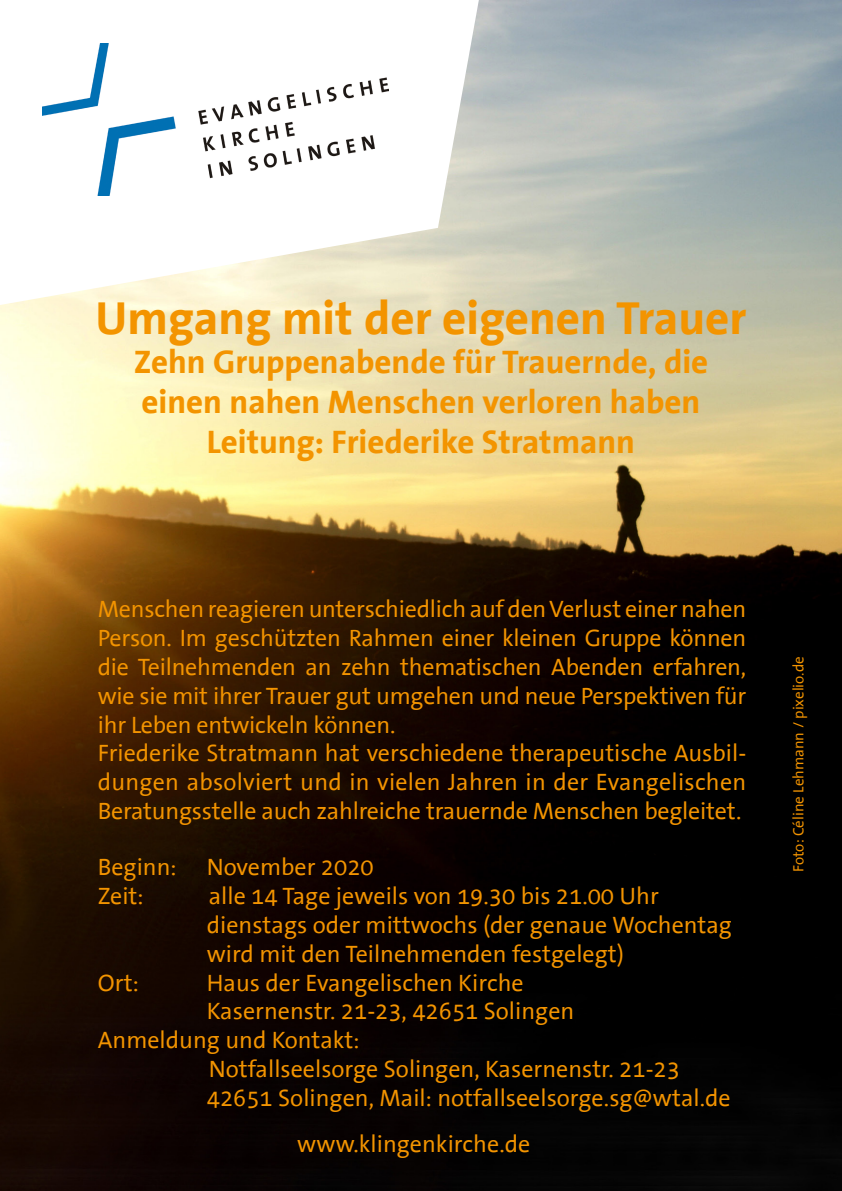
<style>
.page{position:relative;width:842px;height:1191px;background:#fff}
.page>*{position:absolute;margin:0;border:0;box-sizing:border-box;transform-origin:0 0}
.t1{font:700 47px "The Sans Office";color:#f39400}
.t2{font:700 33px/39.6px "The Sans Office";color:#f39400;text-align:center}
.t3{font:24px/28.8px "The Sans Office";color:#f39400}
.t4{font:15px "The Sans Office";color:#f39400}
</style>
<div class="page">
<img style="left:0;top:1px;width:842px;height:1189px">
<svg style="left:0;top:0;width:479px;height:305px"></svg>
<img style="left:43px;top:44px;width:346px;height:152px">
<h1 class="t1" style="left:96px;top:293px;width:652px">Umgang mit der eigenen Trauer</h1>
<h2 class="t2" style="left:134px;top:343px;width:576px">Zehn Gruppenabende für Trauernde, die einen nahen Menschen verloren haben<br>Leitung: Friederike Stratmann</h2>
<p class="t3" style="left:98px;top:596px;width:650px">Menschen reagieren unterschiedlich auf den Verlust einer nahen Person. Im geschützten Rahmen einer kleinen Gruppe können die Teilnehmenden an zehn thematischen Abenden erfahren, wie sie mit ihrer Trauer gut umgehen und neue Perspektiven für ihr Leben entwickeln können.<br>Friederike Stratmann hat verschiedene therapeutische Ausbil&shy;dungen absolviert und in vielen Jahren in der Evangelischen Beratungsstelle auch zahlreiche trauernde Menschen begleitet.</p>
<p class="t3" style="left:98px;top:854px;width:80px">Beginn:</p>
<p class="t3" style="left:207px;top:854px;width:168px">November 2020</p>
<p class="t3" style="left:98px;top:882px;width:47px">Zeit:</p>
<p class="t3" style="left:207px;top:882px;width:527px">alle 14 Tage jeweils von 19.30 bis 21.00 Uhr dienstags oder mittwochs (der genaue Wochentag wird mit den Teilnehmenden festgelegt)</p>
<p class="t3" style="left:98px;top:969px;width:43px">Ort:</p>
<p class="t3" style="left:207px;top:969px;width:318px">Haus der Evangelischen Kirche</p>
<p class="t3" style="left:207px;top:998px;width:369px">Kasernenstr. 21-23, 42651 Solingen</p>
<p class="t3" style="left:98px;top:1026px;width:263px">Anmeldung und Kontakt:</p>
<p class="t3" style="left:209px;top:1055px;width:473px">Notfallseelsorge Solingen, Kasernenstr. 21-23</p>
<p class="t3" style="left:207px;top:1084px;width:525px">42651 Solingen, Mail: notfallseelsorge.sg@wtal.de</p>
<p class="t3" style="left:297px;top:1130px;width:234px">www.klingenkirche.de</p>
<p class="t4" style="left:790px;top:872px;width:217px;rotate:-90deg">Foto: Céline Lehmann / pixelio.de</p>
</div>
